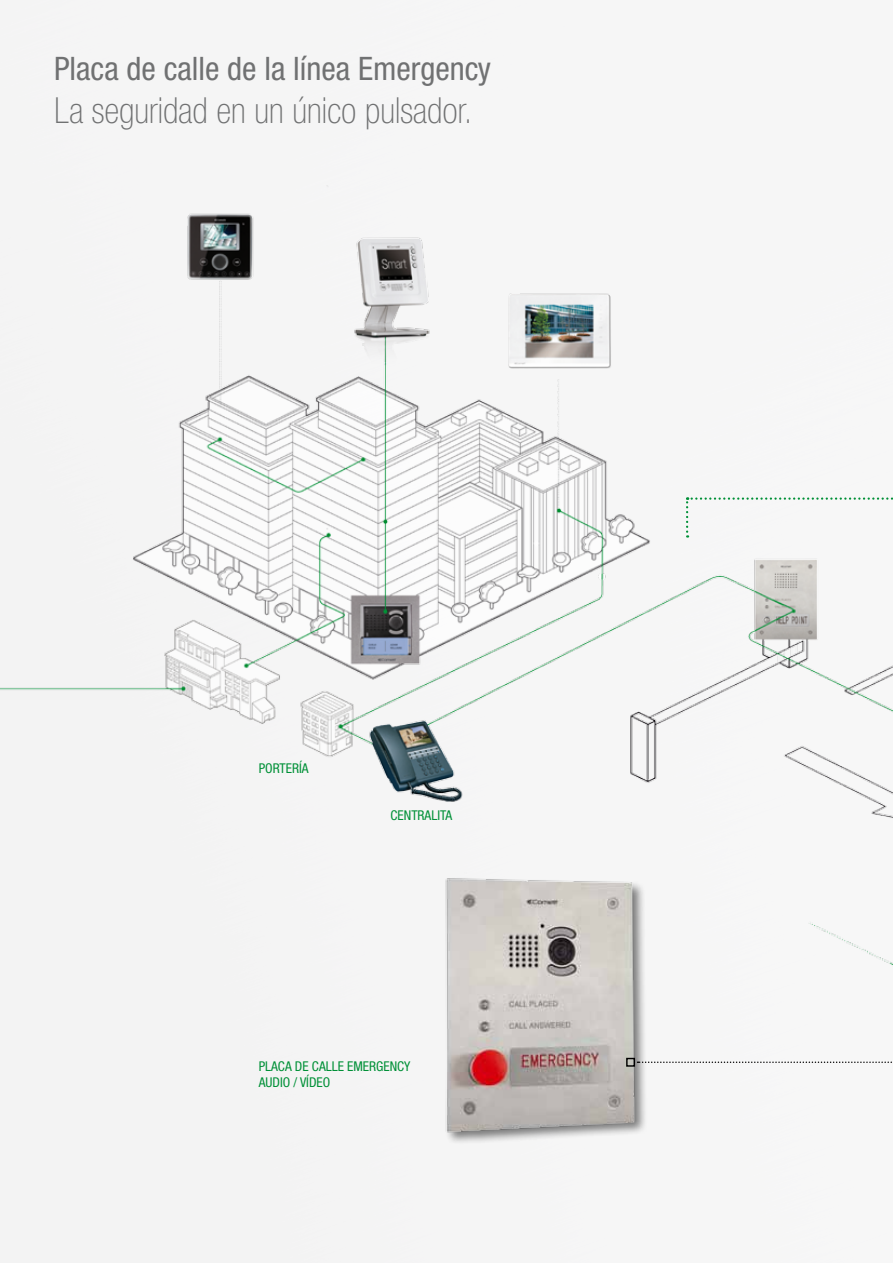
<style>
.page{position:relative;width:893px;height:1263px;background:#fff}
.page>*{position:absolute;margin:0;border:0;box-sizing:border-box;transform-origin:0 0}
.t1{font:100 condensed 36px "Helvetica Neue LTW1 G";color:#707172}
.t2{font:condensed 32.4px "Helvetica Neue LTW1 G";color:#707172}
.t3{font:condensed 13.5px/16.2px "Helvetica Neue LTW1 G";color:#009037}
</style>
<div class="page">
<img style="left:0;top:161px;width:893px;height:1018px">
<svg style="left:686px;top:497px;width:207px;height:41px"></svg>
<img style="left:382px;top:848px;width:315px;height:315px">
<div style="left:626px;top:1058px;width:9px;height:9px;border:1px solid #000"></div>
<svg style="left:637px;top:1061px;width:256px;height:2px"></svg>
<h2 class="t2" style="left:54px;top:49px;width:439px">Placa de calle de la línea Emergency</h2>
<h1 class="t1" style="left:54px;top:90px;width:420px">La seguridad en un único pulsador.</h1>
<p class="t3" style="left:259px;top:760px;width:51px">PORTERÍA</p>
<p class="t3" style="left:391px;top:807px;width:63px">CENTRALITA</p>
<p class="t3" style="left:259px;top:1058px;width:153px">PLACA DE CALLE EMERGENCY<br>AUDIO / VÍDEO</p>
</div>
